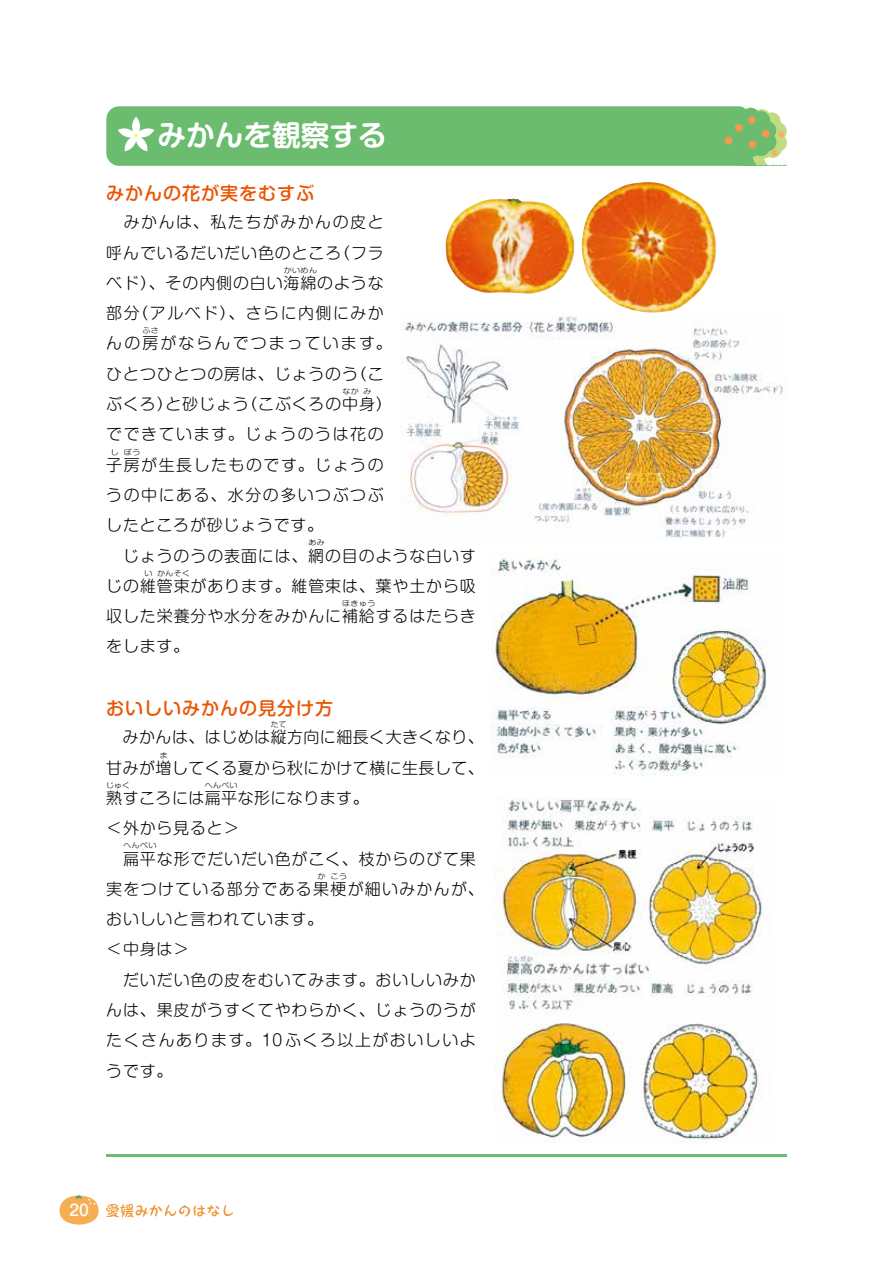
<style>
.page{position:relative;width:893px;height:1263px;background:#fff}
.page>*{position:absolute;margin:0;border:0;box-sizing:border-box;transform-origin:0 0}
.t1{font:700 28.65px "Shin M Go Pro De";color:#fff}
.t2{font:500 18px "Shin M Go Pro";letter-spacing:.05em;color:#ea5504}
.t3{font:300 15.9px/30.3px "Shin M Go Pro";letter-spacing:.055em;color:#000}
.t4{font:300 15.9px "Shin M Go Pro";letter-spacing:.03em;color:#000}
.t5{font:300 15.9px/30.3px "Shin M Go Pro";letter-spacing:.13em;color:#000}
.t6{font:300 15.9px/30.3px "Shin M Go Pro";letter-spacing:.095em;color:#000}
.t7{font:300 15.9px "Shin M Go Pro";letter-spacing:.08em;color:#000}
.t8{font:500 15.3px "Shin M Go Pro";color:#fff}
.t9{font:300 7.2px "Shin M Go Pro";letter-spacing:.05em;color:#000;scale:1.11 1}
</style>
<div class="page">
<hr style="left:106px;top:1154px;width:681px;height:3px;background:#6bbc6e">
<div style="left:59px;top:1195px;width:40px;height:29px;background:#f6ae54;border-radius:50%"></div>
<svg style="left:76px;top:1195px;width:6px;height:4px"></svg>
<svg style="left:88px;top:1199px;width:7px;height:6px"></svg>
<svg style="left:106px;top:1204px;width:127px;height:13px"></svg>
<svg style="left:106px;top:106px;width:681px;height:60px;background:#72be73"></svg>
<img style="left:400px;top:316px;width:383px;height:222px">
<img style="left:491px;top:558px;width:276px;height:218px">
<img style="left:494px;top:798px;width:272px;height:345px">
<img style="left:445px;top:182px;width:271px;height:131px">
<h1 class="t1" style="left:157px;top:112px;width:231px">みかんを観察する</h1>
<p class="t2" style="left:106px;top:178px;width:209px">みかんの花が実をむすぶ</p>
<p class="t3" style="left:106px;top:205px;width:279px;text-align:justify">　みかんは、私たちがみかんの皮と呼んでいるだいだい色のところ（フラベド）、その内側の白い海綿のような</p>
<p class="t9" style="left:284px;top:264px;width:31px">かいめん</p>
<p class="t5" style="left:106px;top:296px;width:287px">部分（アルベド）、さらに内側にみかんの房がならんでつまっています。</p>
<p class="t9" style="left:143px;top:325px;width:16px">ふさ</p>
<p class="t3" style="left:106px;top:357px;width:287px">ひとつひとつの房は、じょうのう（こぶくろ）と砂じょう（こぶくろの中身）</p>
<p class="t9" style="left:342px;top:385px;width:16px">なか</p>
<p class="t9" style="left:363px;top:385px;width:9px">み</p>
<p class="t6" style="left:106px;top:417px;width:279px">でできています。じょうのうは花の子房が生長したものです。じょうの</p>
<p class="t9" style="left:111px;top:446px;width:9px">し</p>
<p class="t9" style="left:124px;top:446px;width:16px">ぼう</p>
<p class="t3" style="left:106px;top:478px;width:371px">うの中にある、水分の多いつぶつぶ<br>したところが砂じょうです。<br>　じょうのうの表面には、網の目のような白いす</p>
<p class="t9" style="left:308px;top:537px;width:16px">あみ</p>
<p class="t3" style="left:106px;top:569px;width:371px">じの維管束があります。維管束は、葉や土から吸</p>
<p class="t9" style="left:144px;top:567px;width:9px">い</p>
<p class="t9" style="left:157px;top:567px;width:31px">かんそく</p>
<p class="t3" style="left:106px;top:599px;width:371px">収した栄養分や水分をみかんに補給するはたらき</p>
<p class="t9" style="left:342px;top:598px;width:31px">ほきゅう</p>
<p class="t3" style="left:106px;top:629px;width:84px">をします。</p>
<p class="t2" style="left:106px;top:693px;width:228px">おいしいみかんの見分け方</p>
<p class="t4" style="left:106px;top:724px;width:379px">　みかんは、はじめは縦方向に細長く大きくなり、</p>
<p class="t9" style="left:271px;top:719px;width:16px">たて</p>
<p class="t4" style="left:106px;top:755px;width:379px">甘みが増してくる夏から秋にかけて横に生長して、</p>
<p class="t9" style="left:160px;top:749px;width:9px">ま</p>
<p class="t4" style="left:106px;top:785px;width:264px">熟すころには扁平な形になります。</p>
<p class="t9" style="left:106px;top:779px;width:23px">じゅく</p>
<p class="t9" style="left:205px;top:779px;width:31px">へんぺい</p>
<p class="t3" style="left:123px;top:811px;width:354px;text-indent:-17px">＜外から見ると＞<br>扁平な形でだいだい色がこく、枝からのびて果</p>
<p class="t9" style="left:123px;top:840px;width:31px">へんぺい</p>
<p class="t7" style="left:106px;top:876px;width:379px">実をつけている部分である果梗が細いみかんが、</p>
<p class="t9" style="left:318px;top:870px;width:9px">か</p>
<p class="t9" style="left:331px;top:870px;width:16px">こう</p>
<p class="t3" style="left:106px;top:902px;width:371px">おいしいと言われています。<br>＜中身は＞<br>　だいだい色の皮をむいてみます。おいしいみかんは、果皮がうすくてやわらかく、じょうのうがたくさんあります。10ふくろ以上がおいしいようです。</p>
<p class="t8" style="left:69px;top:1198px;width:21px">20</p>
</div>
